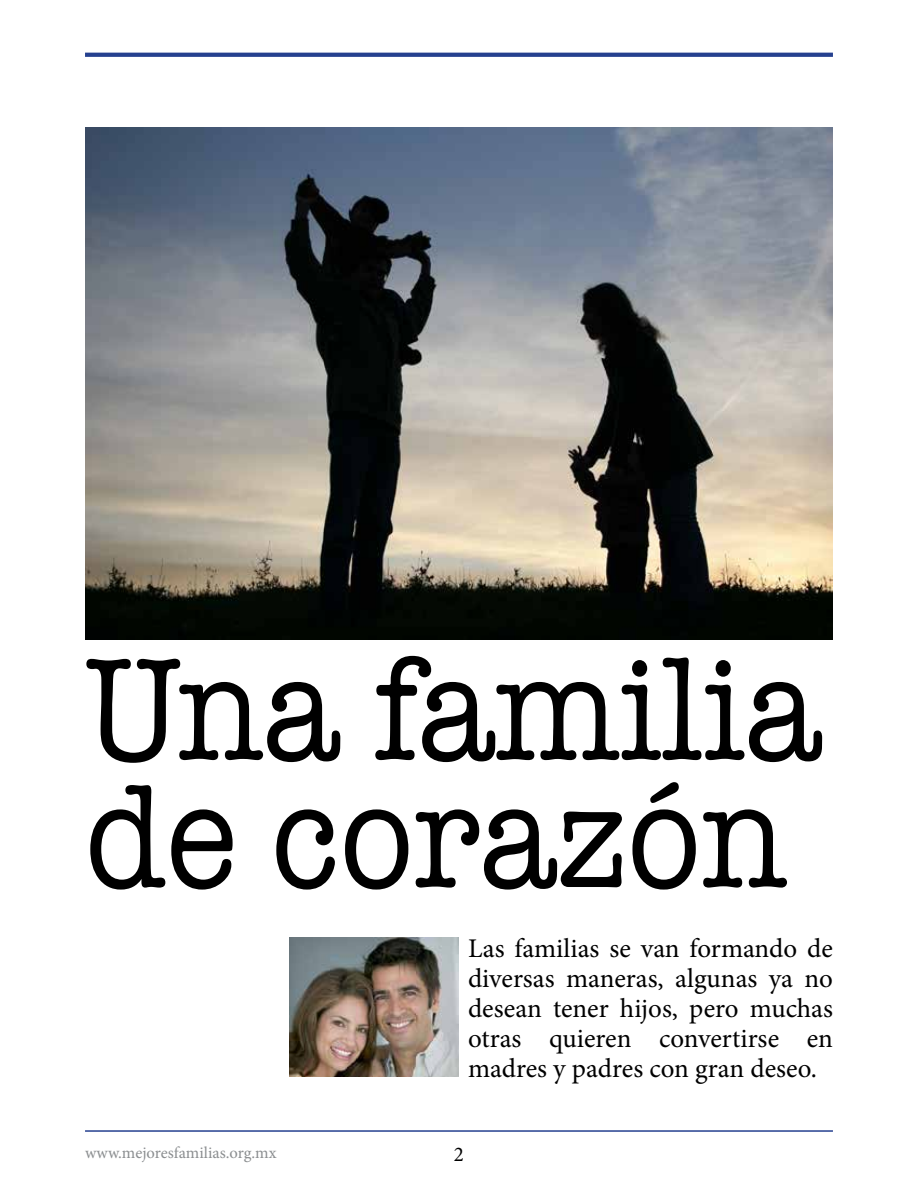
<style>
.page{position:relative;width:918px;height:1188px;background:#fff}
.page>*{position:absolute;margin:0;border:0;box-sizing:border-box;transform-origin:0 0}
.t1{font:150px/127.5px "American Typewriter";color:#000;scale:.9 1}
.t2{font:27px/30px "Minion Pro";color:#000;text-align:justify}
.t3{font:21px "Minion Pro";color:#000}
.t4{font:16.5px "Minion Pro";color:#8b8e90}
</style>
<div class="page">
<hr style="left:85px;top:1130px;width:748px;height:2px;background:#25408f">
<svg style="left:85px;top:53px;width:748px;height:4px;background:#2b4592"></svg>
<img style="left:85px;top:128px;width:748px;height:511px">
<img style="left:289px;top:937px;width:170px;height:140px">
<h1 class="t1" style="left:85px;top:641px;width:819px">Una familia de corazón</h1>
<p class="t2" style="left:468px;top:933px;width:366px">Las familias se van formando de diversas maneras, algunas ya no desean tener hijos, pero muchas otras quieren convertirse en madres y padres con gran deseo.</p>
<p class="t4" style="left:85px;top:1141px;width:193px">www.mejoresfamilias.org.mx</p>
<p class="t3" style="left:454px;top:1140px;width:12px">2</p>
</div>
